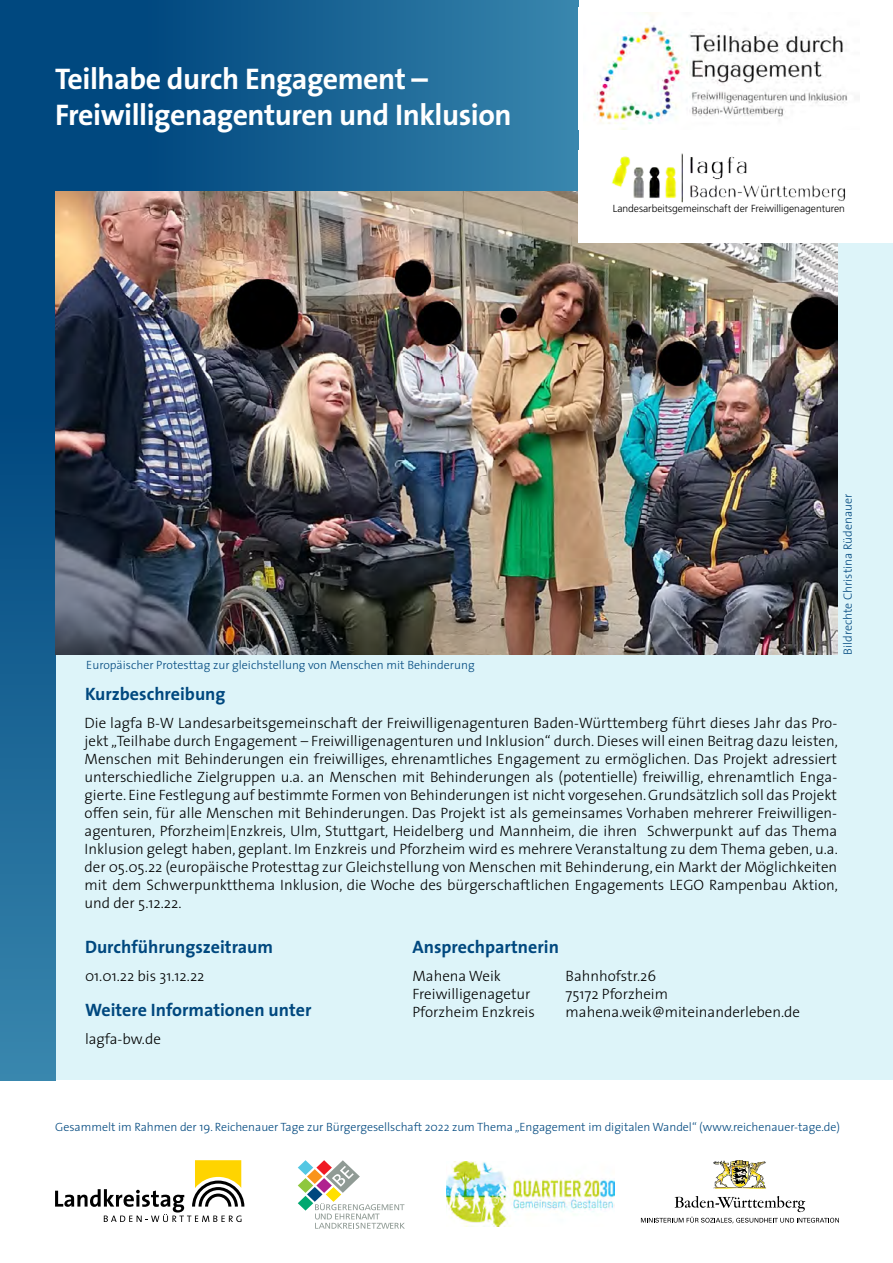
<style>
.page{position:relative;width:893px;height:1263px;background:#fff}
.page>*{position:absolute;margin:0;border:0;box-sizing:border-box;transform-origin:0 0}
.t1{font:700 30px/36px "The Sans B W7";letter-spacing:-.015em;color:#fff}
.t2{font:700 18px "The Sans";color:#00487f}
.t3{font:300 15px/18px "The Sans";color:#000}
.t4{font:300 12px "The Sans";letter-spacing:-.005em;color:#00487f}
.t5{font:300 10.35px "Frutiger";color:#000}
</style>
<div class="page">
<div style="left:0;top:191px;width:893px;height:889px;background:#ddf4f9"></div>
<div style="left:0;top:0;width:578px;height:191px;background:linear-gradient(to right,#003c76,#3583ab)"></div>
<div style="left:0;top:187px;width:55px;height:893px;background:linear-gradient(to bottom,#003c76,#3583ab)"></div>
<img style="left:714px;top:1160px;width:52px;height:29px">
<svg style="left:641px;top:1196px;width:198px;height:27px"></svg>
<img style="left:447px;top:1161px;width:168px;height:65px">
<svg style="left:298px;top:1160px;width:107px;height:69px"></svg>
<svg style="left:55px;top:1160px;width:189px;height:62px"></svg>
<img style="left:55px;top:191px;width:783px;height:464px">
<img style="left:594px;top:13px;width:254px;height:117px">
<div style="left:578px;top:150px;width:315px;height:92px;background:#fff"></div>
<img style="left:612px;top:153px;width:234px;height:49px">
<h1 class="t1" style="left:55px;top:61px;width:458px">Teilhabe durch Engagement –<br>Freiwilligenagenturen und Inklusion</h1>
<p class="t5" style="left:613px;top:203px;width:234px">Landesarbeitsgemeinschaft der Freiwilligenagenturen</p>
<p class="t4" style="left:86px;top:655px;width:390px">Europäischer Protesttag zur gleichstellung von Menschen mit Behinderung</p>
<p class="t2" style="left:85px;top:679px;width:142px">Kurzbeschreibung</p>
<p class="t4" style="left:838px;top:655px;width:162px;rotate:-90deg">Bildrechte Christina Rüdenauer</p>
<p class="t3" style="left:85px;top:713px;width:755px;text-align:justify">Die lagfa B-W Landesarbeitsgemeinschaft der Freiwilligenagenturen Baden-Württemberg führt dieses Jahr das Pro&shy;jekt „Teilhabe durch Engagement – Freiwilligenagenturen und Inklusion“ durch. Dieses will einen Beitrag dazu leisten, Menschen mit Behinderungen ein freiwilliges, ehrenamtliches Engagement zu ermöglichen. Das Projekt adressiert unterschiedliche Zielgruppen u.a. an Menschen mit Behinderungen als (potentielle) freiwillig, ehrenamtlich Enga&shy;gierte. Eine Festlegung auf bestimmte Formen von Behinderungen ist nicht vorgesehen. Grundsätzlich soll das Projekt offen sein, für alle Menschen mit Behinderungen. Das Projekt ist als gemeinsames Vorhaben mehrerer Freiwilligen&shy;agenturen, Pforzheim|Enzkreis, Ulm, Stuttgart, Heidelberg und Mannheim, die ihren Schwerpunkt auf das Thema Inklusion gelegt haben, geplant. Im Enzkreis und Pforzheim wird es mehrere Veranstaltung zu dem Thema geben, u.a. der 05.05.22 (europäische Protesttag zur Gleichstellung von Menschen mit Behinderung, ein Markt der Möglichkeiten mit dem Schwerpunktthema Inklusion, die Woche des bürgerschaftlichen Engagements LEGO Rampenbau Aktion, und der 5.12.22.</p>
<p class="t2" style="left:85px;top:932px;width:189px">Durchführungszeitraum</p>
<p class="t3" style="left:85px;top:966px;width:121px">01.01.22 bis 31.12.22</p>
<p class="t2" style="left:85px;top:995px;width:228px">Weitere Informationen unter</p>
<p class="t3" style="left:85px;top:1029px;width:77px">lagfa-bw.de</p>
<p class="t2" style="left:412px;top:932px;width:148px">Ansprechpartnerin</p>
<p class="t3" style="left:412px;top:966px;width:124px">Mahena Weik<br>Freiwilligenagetur<br>Pforzheim Enzkreis</p>
<p class="t3" style="left:566px;top:966px;width:236px">Bahnhofstr.26<br>75172 Pforzheim mahena.weik@miteinanderleben.de</p>
<p class="t4" style="left:55px;top:1117px;width:786px">Gesammelt im Rahmen der 19. Reichenauer Tage zur Bürgergesellschaft 2022 zum Thema „Engagement im digitalen Wandel“ (www.reichenauer-tage.de)</p>
</div>
